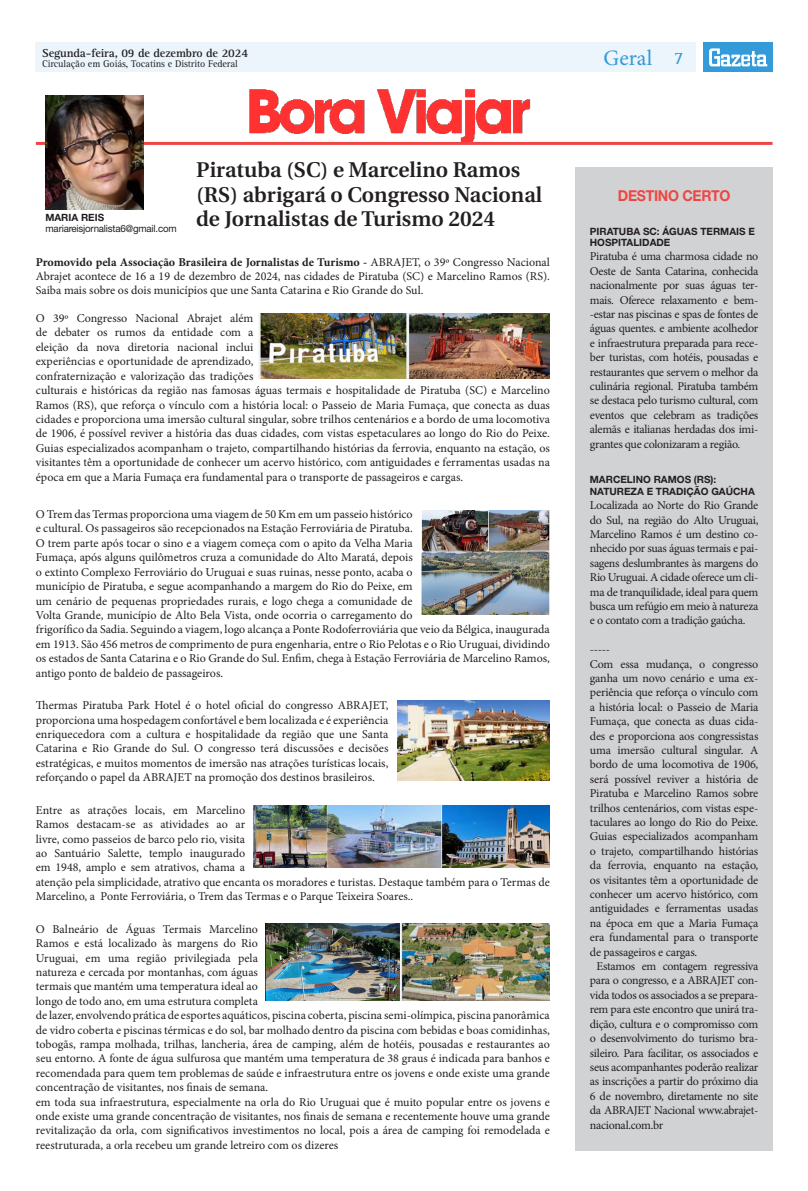
<style>
.page{position:relative;width:808px;height:1191px;background:#fff}
.page>*{position:absolute;margin:0;border:0;box-sizing:border-box;transform-origin:0 0}
.t1{font:22px "Minion Pro";letter-spacing:.005em;color:#349ada}
.Retranca{font:600 21.3px/24.1px "Utopia";color:#231f20}
.t2{font:18px "Rotis Serif Std";color:#349ada}
.TExto_Corrido{font:700 15px "Helvetica Neue LT Std";letter-spacing:-.02em;color:#ef4643;scale:.94 1}
.t3{font:12px/14.4px "Minion Pro";color:#231f20;text-align:justify}
.t4{font:700 12px "Rotis Serif Std";letter-spacing:-.01em;color:#231f20}
.Intertítulo{font:700 10px/11.3px "Helvetica Neue";color:#231f20}
.t5{font:10px "Rotis Serif Std";letter-spacing:-.01em;color:#231f20}
.t6{font:10px "Helvetica Neue LT Std";letter-spacing:-.02em;color:#231f20}
.t7{font:700 10px "Helvetica Neue LT Std";color:#231f20}
.s1{font-weight:700}
</style>
<div class="page">
<div style="left:35px;top:43px;width:661px;height:29px;background:#ebf5fb"></div>
<div style="left:703px;top:43px;width:69px;height:29px;background:#349ada"></div>
<svg style="left:709px;top:48px;width:58px;height:18px"></svg>
<div style="left:575px;top:167px;width:197px;height:983px;background:#d1d2d4"></div>
<hr style="left:36px;top:142px;width:736px;height:3px;background:#ef4643">
<img style="left:45px;top:96px;width:98px;height:113px">
<img style="left:242px;top:89px;width:293px;height:53px">
<img style="left:258px;top:313px;width:292px;height:65px">
<img style="left:421px;top:510px;width:129px;height:104px">
<img style="left:398px;top:700px;width:152px;height:80px">
<img style="left:253px;top:805px;width:297px;height:62px">
<img style="left:266px;top:923px;width:284px;height:77px">
<p class="t4" style="left:42px;top:46px;width:207px">Segunda-feira, 09 de dezembro de 2024</p>
<p class="t5" style="left:42px;top:58px;width:197px">Circulação em Goiás, Tocatins e Distrito Federal</p>
<p class="t1" style="left:603px;top:43px;width:50px">Geral</p>
<p class="t2" style="left:674px;top:47px;width:11px">7</p>
<p class="t7" style="left:45px;top:211px;width:60px">MARIA REIS</p>
<p class="t6" style="left:46px;top:223px;width:133px">mariareisjornalista6@gmail.com</p>
<p class="Retranca" style="left:196px;top:158px;width:348px">Piratuba (SC) e Marcelino Ramos (RS) abrigará o Congresso Nacional de Jornalistas de Turismo 2024</p>
<p class="t3" style="left:36px;top:254px;width:516px"><span class="s1">Promovido pela Associação Brasileira de Jornalistas de Turismo -</span> ABRAJET, o 39º Congresso Nacional Abrajet acontece de 16 a 19 de dezembro de 2024, nas cidades de Piratuba (SC) e Marcelino Ramos (RS).<br>Saiba mais sobre os dois municípios que une Santa Catarina e Rio Grande do Sul.</p>
<p class="t3" style="left:36px;top:311px;width:516px;text-align:left">O 39º Congresso Nacional Abrajet além<br>de debater os rumos da entidade com a<br>eleição da nova diretoria nacional inclui<br>experiências e oportunidade de aprendizado,<br>confraternização e valorização das tradições<br>culturais e históricas da região nas famosas águas termais e hospitalidade de Piratuba (SC) e Marcelino Ramos (RS), que reforça o vínculo com a história local: o Passeio de Maria Fumaça, que conecta as duas cidades e proporciona uma imersão cultural singular, sobre trilhos centenários e a bordo de uma locomotiva de 1906, é possível reviver a história das duas cidades, com vistas espetaculares ao longo do Rio do Peixe.<br>Guias especializados acompanham o trajeto, compartilhando histórias da ferrovia, enquanto na estação, os visitantes têm a oportunidade de conhecer um acervo histórico, com antiguidades e ferramentas usadas na época em que a Maria Fumaça era fundamental para o transporte de passageiros e cargas.</p>
<p class="t3" style="left:36px;top:507px;width:516px;text-align:left">O Trem das Termas proporciona uma viagem de 50 Km em um passeio histórico<br>e cultural. Os passageiros são recepcionados na Estação Ferroviária de Piratuba.<br>O trem parte após tocar o sino e a viagem começa com o apito da Velha Maria<br>Fumaça, após alguns quilômetros cruza a comunidade do Alto Maratá, depois<br>o extinto Complexo Ferroviário do Uruguai e suas ruinas, nesse ponto, acaba o<br>município de Piratuba, e segue acompanhando a margem do Rio do Peixe, em<br>um cenário de pequenas propriedades rurais, e logo chega a comunidade de<br>Volta Grande, município de Alto Bela Vista, onde ocorria o carregamento do<br>frigorífico da Sadia. Seguindo a viagem, logo alcança a Ponte Rodoferroviária que veio da Bélgica, inaugurada em 1913. São 456 metros de comprimento de pura engenharia, entre o Rio Pelotas e o Rio Uruguai, dividindo os estados de Santa Catarina e o Rio Grande do Sul. Enfim, chega à Estação Ferroviária de Marcelino Ramos, antigo ponto de baldeio de passageiros.</p>
<p class="t3" style="left:36px;top:698px;width:354px">Thermas Piratuba Park Hotel é o hotel oficial do congresso ABRAJET, proporciona uma hospedagem confortável e bem localizada e é experiência enriquecedora com a cultura e hospitalidade da região que une Santa Catarina e Rio Grande do Sul. O congresso terá discussões e decisões estratégicas, e muitos momentos de imersão nas atrações turísticas locais, reforçando o papel da ABRAJET na promoção dos destinos brasileiros.</p>
<p class="t3" style="left:36px;top:803px;width:516px;text-align:left">Entre as atrações locais, em Marcelino<br>Ramos destacam-se as atividades ao ar<br>livre, como passeios de barco pelo rio, visita<br>ao Santuário Salette, templo inaugurado<br>em 1948, amplo e sem atrativos, chama a<br>atenção pela simplicidade, atrativo que encanta os moradores e turistas. Destaque também para o Termas de Marcelino, a Ponte Ferroviária, o Trem das Termas e o Parque Teixeira Soares..</p>
<p class="t3" style="left:36px;top:921px;width:516px;text-align:left">O Balneário de Águas Termais Marcelino<br>Ramos e está localizado às margens do Rio<br>Uruguai, em uma região privilegiada pela<br>natureza e cercada por montanhas, com águas<br>termais que mantém uma temperatura ideal ao<br>longo de todo ano, em uma estrutura completa<br>de lazer, envolvendo prática de esportes aquáticos, piscina coberta, piscina semi-olímpica, piscina panorâmica de vidro coberta e piscinas térmicas e do sol, bar molhado dentro da piscina com bebidas e boas comidinhas, tobogãs, rampa molhada, trilhas, lancheria, área de camping, além de hotéis, pousadas e restaurantes ao seu entorno. A fonte de água sulfurosa que mantém uma temperatura de 38 graus é indicada para banhos e recomendada para quem tem problemas de saúde e infraestrutura entre os jovens e onde existe uma grande concentração de visitantes, nos finais de semana.</p>
<p class="t3" style="left:36px;top:1094px;width:516px">em toda sua infraestrutura, especialmente na orla do Rio Uruguai que é muito popular entre os jovens e onde existe uma grande concentração de visitantes, nos finais de semana e recentemente houve uma grande revitalização da orla, com significativos investimentos no local, pois a área de camping foi remodelada e reestruturada, a orla recebeu um grande letreiro com os dizeres</p>
<p class="TExto_Corrido" style="left:618px;top:186px;width:121px">DESTINO CERTO</p>
<p class="Intertítulo" style="left:590px;top:225px;width:166px">PIRATUBA SC: ÁGUAS TERMAIS E<br>HOSPITALIDADE</p>
<p class="t3" style="left:590px;top:249px;width:170px">Piratuba é uma charmosa cidade no Oeste de Santa Catarina, conhecida nacionalmente por suas águas ter&shy;mais. Oferece relaxamento e bem--estar nas piscinas e spas de fontes de águas quentes. e ambiente acolhedor e infraestrutura preparada para rece&shy;ber turistas, com hotéis, pousadas e restaurantes que servem o melhor da culinária regional. Piratuba também se destaca pelo turismo cultural, com eventos que celebram as tradições alemãs e italianas herdadas dos imi&shy;grantes que colonizaram a região.</p>
<p class="Intertítulo" style="left:590px;top:474px;width:166px">MARCELINO RAMOS (RS):<br>NATUREZA E TRADIÇÃO GAÚCHA</p>
<p class="t3" style="left:590px;top:498px;width:170px">Localizada ao Norte do Rio Grande do Sul, na região do Alto Uruguai, Marcelino Ramos é um destino co&shy;nhecido por suas águas termais e pai&shy;sagens deslumbrantes às margens do Rio Uruguai. A cidade oferece um cli&shy;ma de tranquilidade, ideal para quem busca um refúgio em meio à natureza e o contato com a tradição gaúcha.</p>
<p class="t3" style="left:590px;top:642px;width:22px">-----</p>
<p class="t3" style="left:590px;top:656px;width:170px">Com essa mudança, o congresso ganha um novo cenário e uma ex&shy;periência que reforça o vínculo com a história local: o Passeio de Maria Fumaça, que conecta as duas cida&shy;des e proporciona aos congressistas uma imersão cultural singular. A bordo de uma locomotiva de 1906, será possível reviver a história de Piratuba e Marcelino Ramos sobre trilhos centenários, com vistas espe&shy;taculares ao longo do Rio do Peixe.<br>Guias especializados acompanham o trajeto, compartilhando histórias da ferrovia, enquanto na estação, os visitantes têm a oportunidade de conhecer um acervo histórico, com antiguidades e ferramentas usadas na época em que a Maria Fumaça era fundamental para o transporte de passageiros e cargas.</p>
<p class="t3" style="left:590px;top:959px;width:170px;text-indent:7px">Estamos em contagem regressiva para o congresso, e a ABRAJET con&shy;vida todos os associados a se prepara&shy;rem para este encontro que unirá tra&shy;dição, cultura e o compromisso com o desenvolvimento do turismo bra&shy;sileiro. Para facilitar, os associados e seus acompanhantes poderão realizar as inscrições a partir do próximo dia 6 de novembro, diretamente no site da ABRAJET Nacional www.abrajet&shy;nacional.com.br</p>
</div>
